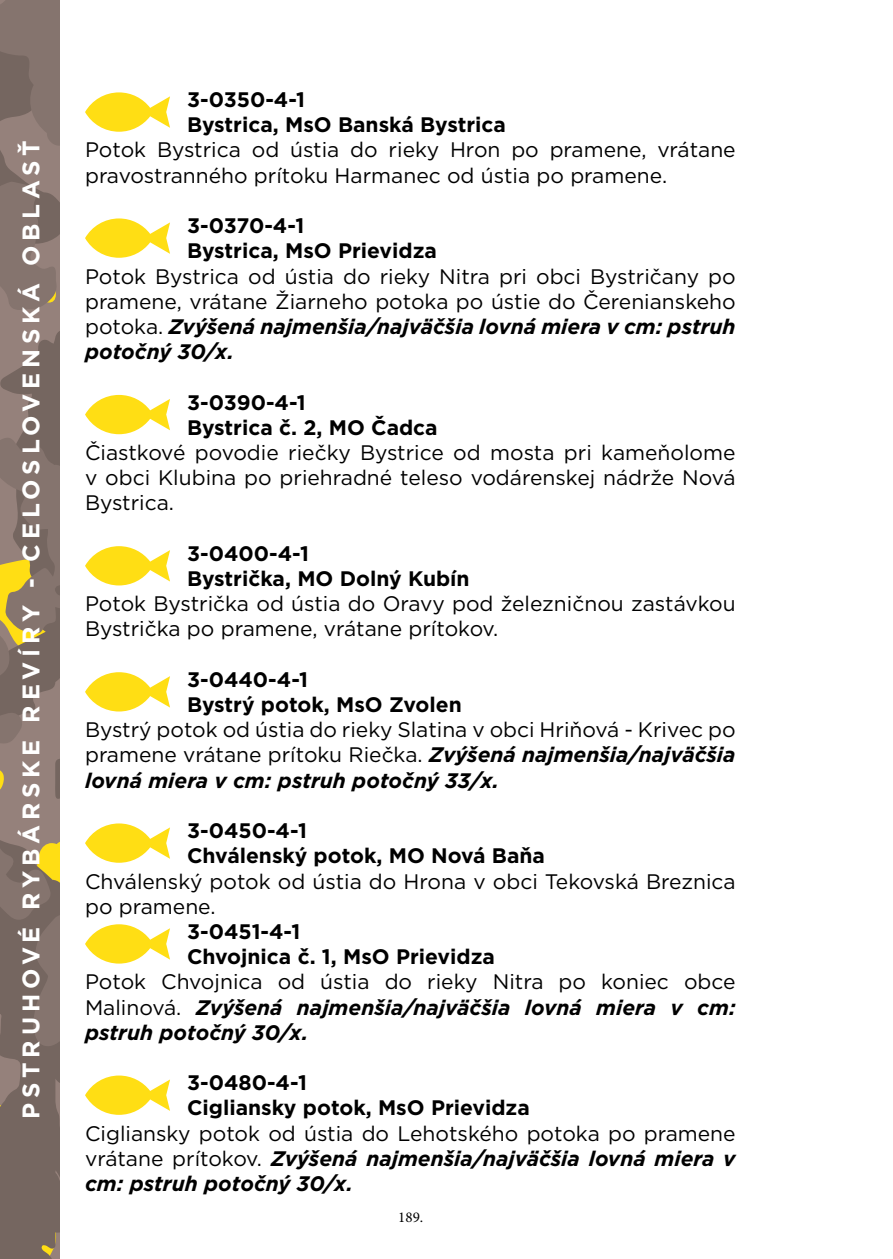
<style>
.page{position:relative;width:893px;height:1259px;background:#fff}
.page>*{position:absolute;margin:0;border:0;box-sizing:border-box;transform-origin:0 0}
.t1{font:700 24px "Gotham";letter-spacing:.2em;color:#fff}
.t2{font:21px/25.2px "Gotham";color:#000;text-align:justify}
.t3{font:700 21px/25.2px "Gotham";color:#000}
.t4{font:italic 700 21px/25.2px "Gotham";color:#000;text-align:justify}
.t5{font:15px "Minion Pro";color:#000}
.s1{font-weight:700;font-style:italic}
.s2{font-weight:400;font-style:normal}
</style>
<div class="page">
<svg style="left:0;top:326px;width:60px;height:933px;background:#857466"></svg>
<svg style="left:0;top:0;width:60px;height:310px;background:#86746e"></svg>
<svg style="left:85px;top:92px;width:85px;height:40px"></svg>
<svg style="left:85px;top:218px;width:85px;height:40px"></svg>
<svg style="left:85px;top:395px;width:85px;height:39px"></svg>
<svg style="left:85px;top:546px;width:85px;height:39px"></svg>
<svg style="left:85px;top:672px;width:85px;height:39px"></svg>
<svg style="left:85px;top:823px;width:85px;height:39px"></svg>
<svg style="left:85px;top:924px;width:85px;height:39px"></svg>
<svg style="left:85px;top:1075px;width:85px;height:39px"></svg>
<p class="t1" style="left:15px;top:1118px;width:979px;rotate:-90deg">PSTRUHOVÉ RYBÁRSKE REVÍRY - CELOSLOVENSKÁ OBLASŤ</p>
<p class="t3" style="left:187px;top:87px;width:320px">3-0350-4-1<br>Bystrica, MsO Banská Bystrica</p>
<p class="t2" style="left:85px;top:137px;width:652px">Potok Bystrica od ústia do rieky Hron po pramene, vrátane pravostranného prítoku Harmanec od ústia po pramene.</p>
<p class="t3" style="left:187px;top:213px;width:251px">3-0370-4-1<br>Bystrica, MsO Prievidza</p>
<p class="t2" style="left:85px;top:263px;width:652px">Potok Bystrica od ústia do rieky Nitra pri obci Bystričany po pramene, vrátane Žiarneho potoka po ústie do Čerenianskeho potoka. <span class="s1">Zvýšená najmenšia/najväčšia lovná miera v cm: pstruh potočný 30/x.</span></p>
<p class="t3" style="left:187px;top:389px;width:252px">3-0390-4-1<br>Bystrica č. 2, MO Čadca</p>
<p class="t2" style="left:85px;top:439px;width:652px">Čiastkové povodie riečky Bystrice od mosta pri kameňolome v obci Klubina po priehradné teleso vodárenskej nádrže Nová Bystrica.</p>
<p class="t3" style="left:187px;top:540px;width:284px">3-0400-4-1<br>Bystrička, MO Dolný Kubín</p>
<p class="t2" style="left:85px;top:591px;width:652px">Potok Bystrička od ústia do Oravy pod železničnou zastávkou<br>Bystrička po pramene, vrátane prítokov.</p>
<p class="t3" style="left:187px;top:666px;width:276px">3-0440-4-1<br>Bystrý potok, MsO Zvolen</p>
<p class="t2" style="left:85px;top:717px;width:652px">Bystrý potok od ústia do rieky Slatina v obci Hriňová - Krivec po pramene vrátane prítoku Riečka. <span class="s1">Zvýšená najmenšia/najväčšia lovná miera v cm: pstruh potočný 33/x.</span></p>
<p class="t3" style="left:187px;top:818px;width:359px">3-0450-4-1<br>Chválenský potok, MO Nová Baňa</p>
<p class="t2" style="left:85px;top:868px;width:652px">Chválenský potok od ústia do Hrona v obci Tekovská Breznica po pramene.</p>
<p class="t3" style="left:187px;top:918px;width:309px">3-0451-4-1<br>Chvojnica č. 1, MsO Prievidza</p>
<p class="t4" style="left:85px;top:969px;width:652px"><span class="s2">Potok Chvojnica od ústia do rieky Nitra po koniec obce Malinová.</span> Zvýšená najmenšia/najväčšia lovná miera v cm: pstruh potočný 30/x.</p>
<p class="t3" style="left:187px;top:1070px;width:344px">3-0480-4-1<br>Cigliansky potok, MsO Prievidza</p>
<p class="t2" style="left:85px;top:1120px;width:652px">Cigliansky potok od ústia do Lehotského potoka po pramene vrátane prítokov. <span class="s1">Zvýšená najmenšia/najväčšia lovná miera v cm: pstruh potočný 30/x.</span></p>
<p class="t5" style="left:398px;top:1207px;width:27px">189.</p>
</div>
